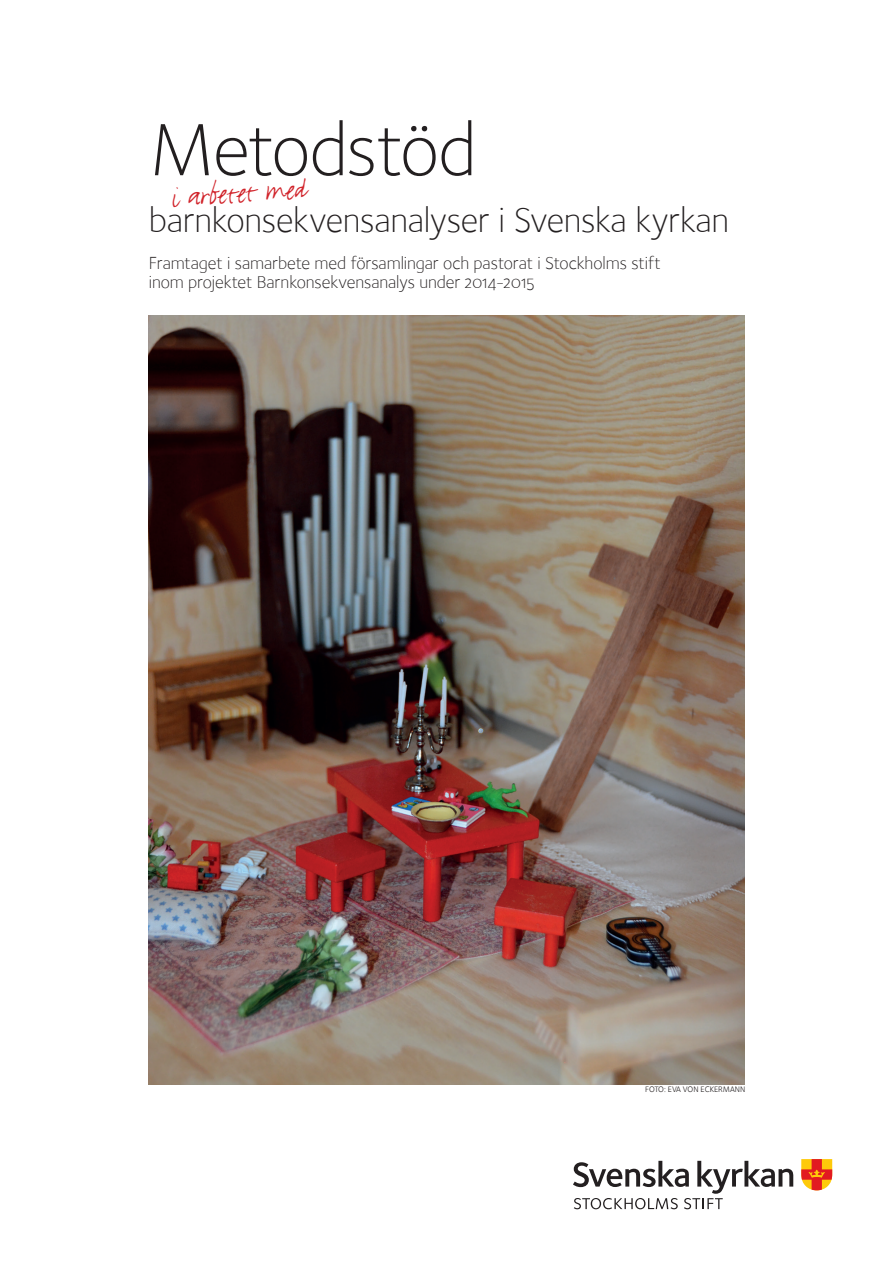
<style>
.page{position:relative;width:893px;height:1263px;background:#fff}
.page>*{position:absolute;margin:0;border:0;box-sizing:border-box;transform-origin:0 0}
.t1{font:300 76.5px "Foundry Sterling";letter-spacing:-.025em;color:#231f20}
.t2{font:300 36px "Foundry Sterling";letter-spacing:-.01em;color:#231f20}
.t3{font:31.5px "FF Justlefthand";color:#d1232a}
.t4{font:18px/18.8px "Foundry Sterling Light OSF";letter-spacing:-.005em;color:#231f20}
.t5{font:8.25px "Foundry Sterling";color:#231f20}
</style>
<div class="page">
<img style="left:149px;top:316px;width:595px;height:768px">
<svg style="left:573px;top:1161px;width:220px;height:48px"></svg>
<svg style="left:801px;top:1159px;width:31px;height:31px"></svg>
<h1 class="t1" style="left:149px;top:106px;width:329px">Metodstöd</h1>
<h2 class="t2" style="left:149px;top:199px;width:582px">barnkonsekvensanalyser i Svenska kyrkan</h2>
<p class="t4" style="left:149px;top:254px;width:513px">Framtaget i samarbete med församlingar och pastorat i Stockholms stift inom projektet Barnkonsekvensanalys under 2014-2015</p>
<h3 class="t3" style="left:170px;top:180px;width:138px;rotate:-4deg">i arbetet med</h3>
<p class="t5" style="left:645px;top:1085px;width:102px">FOTO: EVA VON ECKERMANN</p>
</div>
